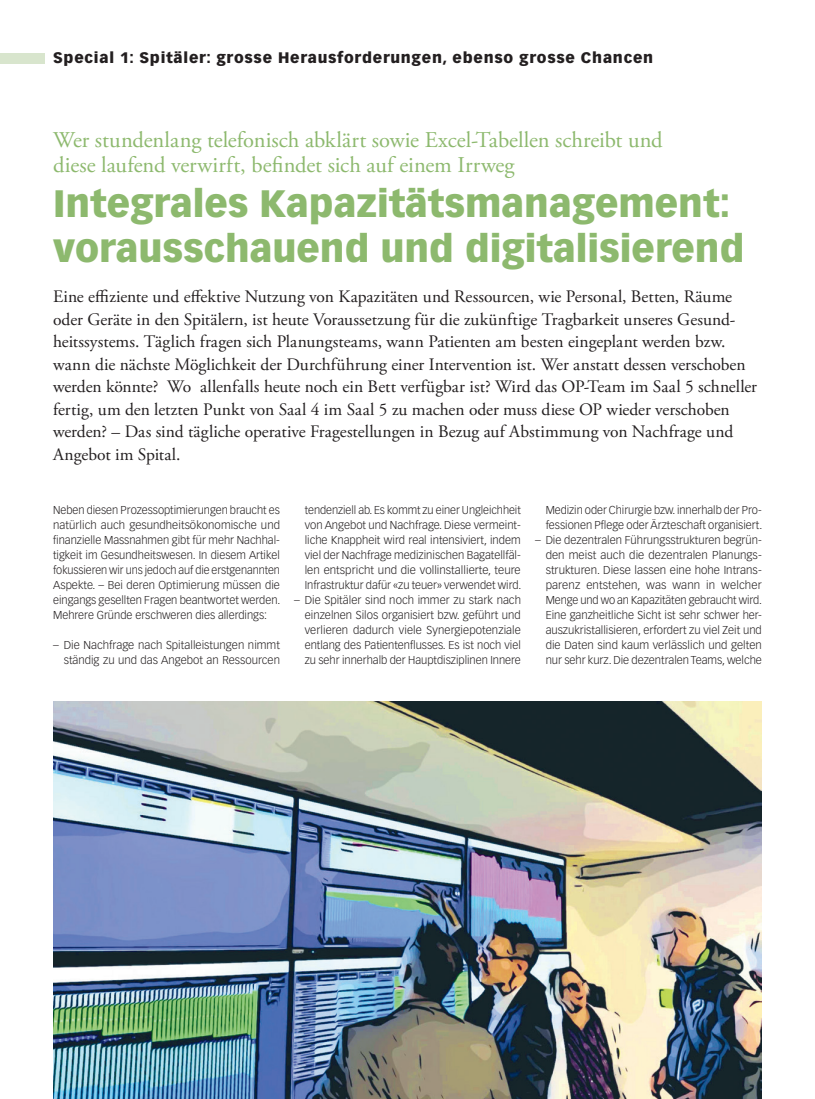
<style>
.page{position:relative;width:815px;height:1099px;background:#fff}
.page>*{position:absolute;margin:0;border:0;box-sizing:border-box;transform-origin:0 0}
.Titel_Special{font:900 37.5px/45px "Vectora LT Std";color:#8db96e}
.OT_Special{font:22.5px/25px "Adobe Garamond Pro";color:#8db96e}
.Lead{font:17.5px/22.5px "Adobe Garamond Pro";color:#231f20}
.t1{font:900 15px "Vectora LT Std";letter-spacing:.05em;color:#231f20}
.Lauftext{font:300 11.25px/15px "Vectora LT Std";color:#231f20;text-align:justify}
</style>
<div class="page">
<div style="left:0;top:53px;width:45px;height:10px;background:#d8e5cd"></div>
<img style="left:53px;top:702px;width:709px;height:396px">
<h3 class="t1" style="left:53px;top:49px;width:602px">Special 1: Spitäler: grosse Herausforderungen, ebenso grosse Chancen</h3>
<p class="OT_Special" style="left:53px;top:128px;width:611px">Wer stundenlang telefonisch abklärt sowie Excel-Tabellen schreibt und diese laufend verwirft, befindet sich auf einem Irrweg</p>
<p class="Titel_Special" style="left:53px;top:180px;width:693px">Integrales Kapazitätsmanagement: vorausschauend und digitalisierend</p>
<p class="Lead" style="left:53px;top:286px;width:705px">Eine effiziente und effektive Nutzung von Kapazitäten und Ressourcen, wie Personal, Betten, Räume oder Geräte in den Spitälern, ist heute Voraussetzung für die zukünftige Tragbarkeit unseres Gesund&shy;heitssystems. Täglich fragen sich Planungsteams, wann Patienten am besten eingeplant werden bzw. wann die nächste Möglichkeit der Durchführung einer Intervention ist. Wer anstatt dessen verschoben werden könnte? Wo allenfalls heute noch ein Bett verfügbar ist? Wird das OP-Team im Saal 5 schneller fertig, um den letzten Punkt von Saal 4 im Saal 5 zu machen oder muss diese OP wieder verschoben werden? – Das sind tägliche operative Fragestellungen in Bezug auf Abstimmung von Nachfrage und Angebot im Spital.</p>
<p class="Lauftext" style="left:53px;top:503px;width:229px">Neben diesen Prozessoptimierungen braucht es natürlich auch gesundheitsökonomische und finanzielle Massnahmen gibt für mehr Nachhal&shy;tigkeit im Gesundheitswesen. In diesem Artikel fokussieren wir uns jedoch auf die erstgenannten Aspekte. – Bei deren Optimierung müssen die eingangs gesellten Fragen beantwortet werden.<br>Mehrere Gründe erschweren dies allerdings:</p>
<p class="Lauftext" style="left:53px;top:638px;width:228px;text-align:right">– Die Nachfrage nach Spitalleistungen nimmt ständig zu und das Angebot an Ressourcen</p>
<p class="Lauftext" style="left:305px;top:503px;width:218px">tendenziell ab. Es kommt zu einer Ungleichheit von Angebot und Nachfrage. Diese vermeint&shy;liche Knappheit wird real intensiviert, indem viel der Nachfrage medizinischen Bagatellfäl&shy;len entspricht und die vollinstallierte, teure Infrastruktur dafür «zu teuer» verwendet wird.</p>
<p class="Lauftext" style="left:305px;top:593px;width:218px;text-indent:-11px">– Die Spitäler sind noch immer zu stark nach einzelnen Silos organisiert bzw. geführt und verlieren dadurch viele Synergiepotenziale entlang des Patientenflusses. Es ist noch viel zu sehr innerhalb der Hauptdisziplinen Innere</p>
<p class="Lauftext" style="left:546px;top:503px;width:218px">Medizin oder Chirurgie bzw. innerhalb der Pro&shy;fessionen Pflege oder Ärzteschaft organisiert.</p>
<p class="Lauftext" style="left:546px;top:533px;width:218px;text-indent:-11px">– Die dezentralen Führungsstrukturen begrün&shy;den meist auch die dezentralen Planungs&shy;strukturen. Diese lassen eine hohe Intrans&shy;parenz entstehen, was wann in welcher Menge und wo an Kapazitäten gebraucht wird.<br>Eine ganzheitliche Sicht ist sehr schwer her&shy;auszukristallisieren, erfordert zu viel Zeit und die Daten sind kaum verlässlich und gelten nur sehr kurz. Die dezentralen Teams, welche</p>
</div>
